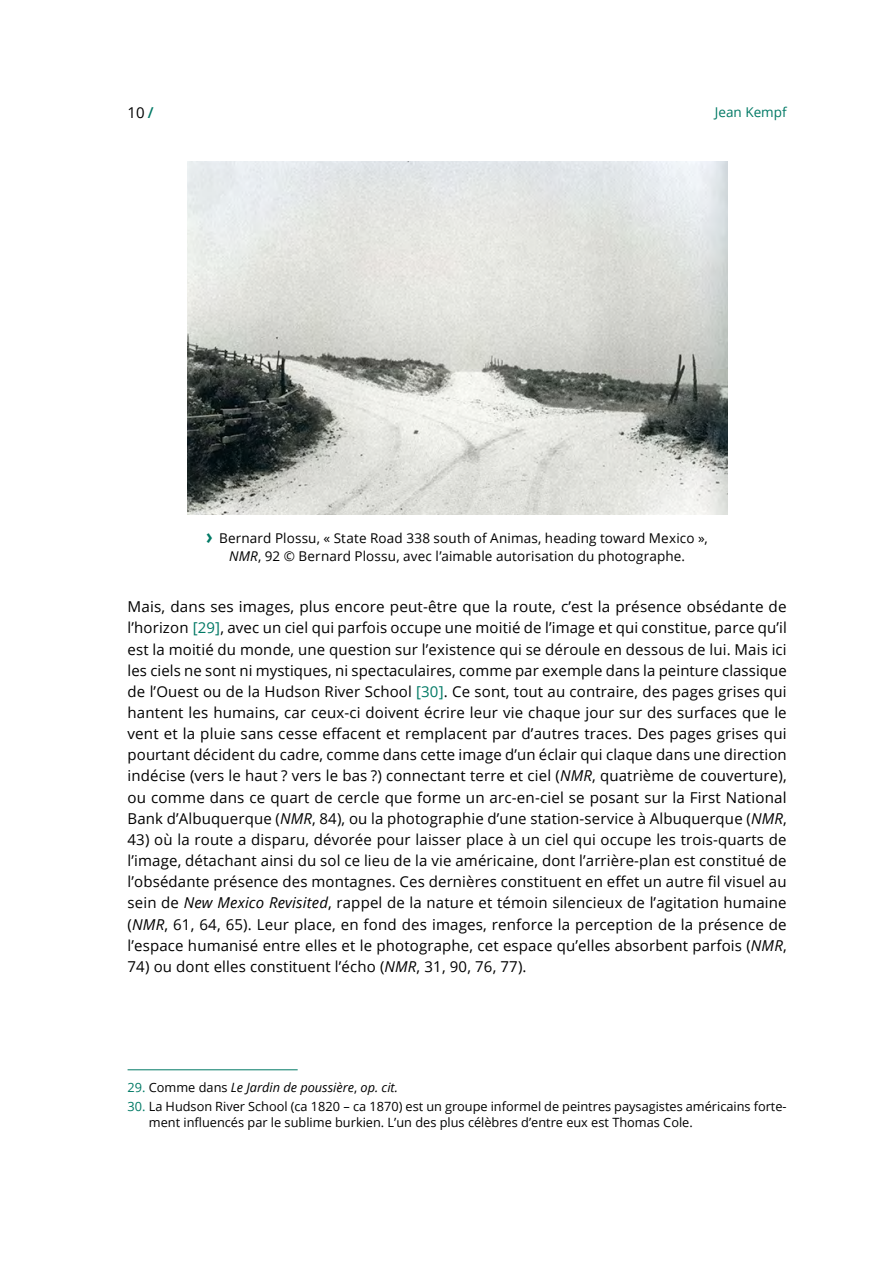
<style>
.page{position:relative;width:893px;height:1263px;background:#fff}
.page>*{position:absolute;margin:0;border:0;box-sizing:border-box;transform-origin:0 0}
.t1{font:15px/21.1px "Open Sans";letter-spacing:.01em;color:#000;text-align:justify}
.t2{font:13.5px/18px "Open Sans";letter-spacing:.01em;color:#000;text-align:center}
.t3{font:13.5px "Open Sans";color:#007965}
.t4{font:12.75px/16.2px "Open Sans";color:#000}
.t5{font:italic 12.75px "Open Sans";color:#000}
.s1{font-weight:600;color:#007965}
.s2{font-weight:700;font-size:21.6px;color:#007965}
.s3{font-style:italic}
.s4{color:#007965}
.s5{font-style:normal;color:#007965}
.s6{font-style:normal}
</style>
<div class="page">
<hr style="left:128px;top:1069px;width:170px;height:1px;background:#007965">
<img style="left:187px;top:162px;width:540px;height:352px">
<p class="t1" style="left:128px;top:101px;width:28px">10 <span class="s1">/</span></p>
<p class="t3" style="left:715px;top:102px;width:73px">Jean Kempf</p>
<p class="t2" style="left:206px;top:529px;width:503px"><span class="s2">›</span> Bernard Plossu, « State Road 338 south of Animas, heading toward Mexico »,<br><span class="s3">NMR</span>, 92 © Bernard Plossu, avec l’aimable autorisation du photographe.</p>
<p class="t1" style="left:128px;top:596px;width:661px">Mais, dans ses images, plus encore peut-être que la route, c’est la présence obsédante de l’horizon <span class="s4">[29]</span>, avec un ciel qui parfois occupe une moitié de l’image et qui constitue, parce qu’il est la moitié du monde, une question sur l’existence qui se déroule en dessous de lui. Mais ici les ciels ne sont ni mystiques, ni spectaculaires, comme par exemple dans la peinture classique de l’Ouest ou de la Hudson River School <span class="s4">[30]</span>. Ce sont, tout au contraire, des pages grises qui hantent les humains, car ceux-ci doivent écrire leur vie chaque jour sur des surfaces que le vent et la pluie sans cesse effacent et remplacent par d’autres traces. Des pages grises qui pourtant décident du cadre, comme dans cette image d’un éclair qui claque dans une direction indécise (vers le haut ? vers le bas ?) connectant terre et ciel (<span class="s3">NMR</span>, quatrième de couverture), ou comme dans ce quart de cercle que forme un arc-en-ciel se posant sur la First National Bank d’Albuquerque (<span class="s3">NMR</span>, 84), ou la photographie d’une station-service à Albuquerque (<span class="s3">NMR</span>,</p>
<p class="t1" style="left:128px;top:828px;width:661px">43) où la route a disparu, dévorée pour laisser place à un ciel qui occupe les trois-quarts de l’image, détachant ainsi du sol ce lieu de la vie américaine, dont l’arrière-plan est constitué de l’obsédante présence des montagnes. Ces dernières constituent en effet un autre fil visuel au sein de <span class="s3">New Mexico Revisited</span>, rappel de la nature et témoin silencieux de l’agitation humaine (<span class="s3">NMR</span>, 61, 64, 65). Leur place, en fond des images, renforce la perception de la présence de l’espace humanisé entre elles et le photographe, cet espace qu’elles absorbent parfois (<span class="s3">NMR</span>,</p>
<p class="t1" style="left:128px;top:955px;width:400px">74) ou dont elles constituent l’écho (<span class="s3">NMR</span>, 31, 90, 76, 77).</p>
<p class="t5" style="left:128px;top:1079px;width:272px"><span class="s5">29.</span> <span class="s6">Comme dans</span> Le Jardin de poussière<span class="s6">,</span> op. cit.</p>
<p class="t4" style="left:149px;top:1098px;width:639px;text-indent:-21px"><span class="s4">30.</span> La Hudson River School (ca 1820 – ca 1870) est un groupe informel de peintres paysagistes américains forte&shy;ment influencés par le sublime burkien. L’un des plus célèbres d’entre eux est Thomas Cole.</p>
</div>
